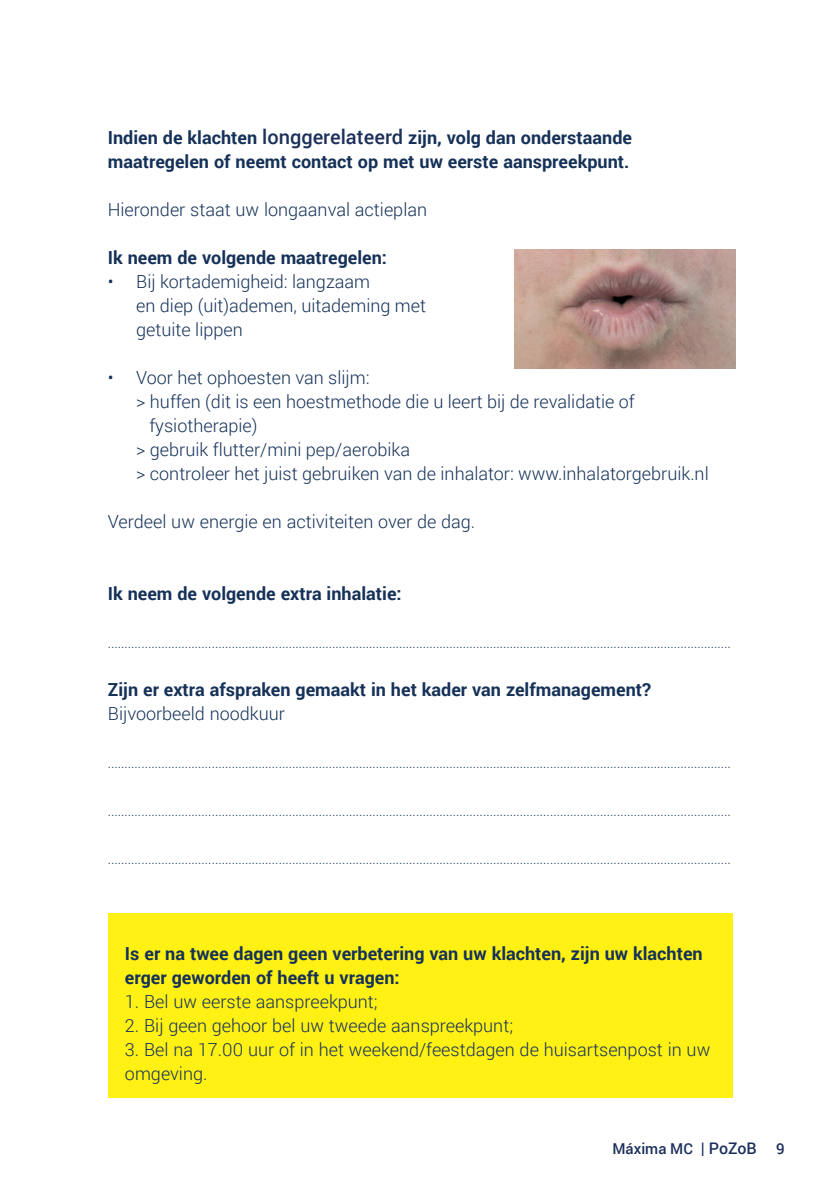
<style>
.page{position:relative;width:840px;height:1191px;background:#fff}
.page>*{position:absolute;margin:0;border:0;box-sizing:border-box;transform-origin:0 0}
.t1{font:300 18px/24px "Roboto";color:#153158}
.t2{font:700 18px/24px "Roboto";color:#153158}
.t3{font:500 15px "Roboto";color:#1d305a}
.t4{font:300 14px "Roboto";color:#153158}
.s1{font-weight:500;font-size:20px;color:#1d305a}
.s2{font-size:16px}
</style>
<div class="page">
<div style="left:108px;top:913px;width:623px;height:184px;background:#fff114"></div>
<img style="left:514px;top:249px;width:221px;height:120px">
<p class="t2" style="left:108px;top:125px;width:525px">Indien de klachten <span class="s1">longgerelateerd</span> zijn, volg dan onderstaande maatregelen of neemt contact op met uw eerste aanspreekpunt.</p>
<p class="t1" style="left:108px;top:197px;width:320px">Hieronder staat uw longaanval actieplan</p>
<p class="t2" style="left:108px;top:245px;width:280px">Ik neem de volgende maatregelen:</p>
<p class="t1" style="left:136px;top:269px;width:291px;text-indent:-28px">• Bij kortademigheid: langzaam<br>en diep (uit)ademen, uitademing met getuite lippen</p>
<p class="t1" style="left:108px;top:365px;width:263px">• Voor het ophoesten van slijm:</p>
<p class="t1" style="left:136px;top:389px;width:500px">&gt; huffen (dit is een hoestmethode die u leert bij de revalidatie of</p>
<p class="t1" style="left:149px;top:413px;width:110px">fysiotherapie)</p>
<p class="t1" style="left:136px;top:437px;width:275px">&gt; gebruik flutter/mini pep/aerobika</p>
<p class="t1" style="left:136px;top:461px;width:573px">&gt; controleer het juist gebruiken van de inhalator: www.inhalatorgebruik.nl</p>
<p class="t1" style="left:108px;top:509px;width:368px">Verdeel uw energie en activiteiten over de dag.</p>
<p class="t2" style="left:108px;top:581px;width:295px">Ik neem de volgende extra inhalatie:</p>
<p class="t4" style="left:108px;top:633px;width:624px">..........................................................................................................................................................................................</p>
<p class="t2" style="left:108px;top:677px;width:544px">Zijn er extra afspraken gemaakt in het kader van zelfmanagement?</p>
<p class="t1" style="left:108px;top:701px;width:178px">Bijvoorbeeld noodkuur</p>
<p class="t4" style="left:108px;top:753px;width:624px">..........................................................................................................................................................................................</p>
<p class="t4" style="left:108px;top:801px;width:624px">..........................................................................................................................................................................................</p>
<p class="t4" style="left:108px;top:849px;width:624px">..........................................................................................................................................................................................</p>
<p class="t2" style="left:125px;top:941px;width:579px">Is er na twee dagen geen verbetering van uw klachten, zijn uw klachten erger geworden of heeft u vragen:</p>
<p class="t1" style="left:125px;top:989px;width:254px">1. Bel uw eerste aanspreekpunt;</p>
<p class="t1" style="left:125px;top:1013px;width:389px">2. Bij geen gehoor bel uw tweede aanspreekpunt;</p>
<p class="t1" style="left:125px;top:1037px;width:586px">3. Bel na 17.00 uur of in het weekend/feestdagen de huisartsenpost in uw omgeving.</p>
<p class="t3" style="left:612px;top:1138px;width:173px">Máxima MC <span class="s2">| PoZoB</span> 9</p>
</div>
